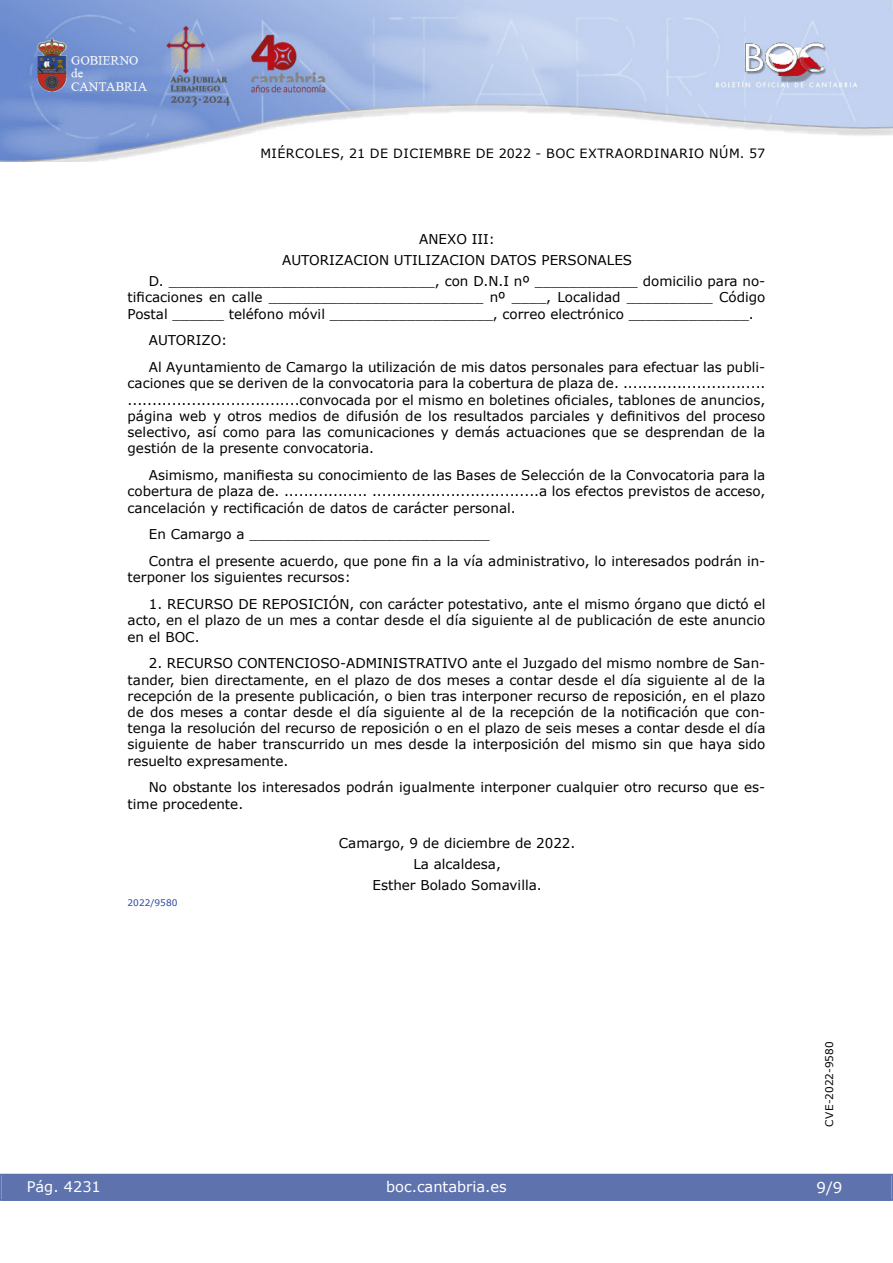
<style>
.page{position:relative;width:893px;height:1263px;background:#fff}
.page>*{position:absolute;margin:0;border:0;box-sizing:border-box;transform-origin:0 0}
.t1{font:15px "Verdana 2";color:#fff}
.t2{font:14.55px "Verdana 2";color:#fff}
.inicio_de_parrafo{font:13.5px/16.2px "Verdana 2";color:#000;text-align:justify}
.inicio_de_parrafo-2{font:13.5px/16.2px "Verdana";color:#000;text-align:justify}
.center{font:13.5px "Verdana 2";color:#000}
.t3{font:12.75px "Verdana 2";letter-spacing:.035em;color:#000}
.t4{font:10.5px "Verdana 2";color:#000}
.numero_exp{font:9px "Verdana 2";color:#27459e}
.s1{font-family:"Verdana"}
.s2{font-family:"Verdana 2"}
</style>
<div class="page">
<img style="left:0;top:0;width:893px;height:161px">
<div style="left:1px;top:1174px;width:890px;height:27px;background:#5e73ae"></div>
<p class="t3" style="left:260px;top:144px;width:506px">MIÉRCOLES, 21 DE DICIEMBRE DE 2022 - BOC EXTRAORDINARIO NÚM. 57</p>
<p class="center" style="left:419px;top:230px;width:77px">ANEXO III:</p>
<p class="center" style="left:282px;top:251px;width:351px">AUTORIZACION UTILIZACION DATOS PERSONALES</p>
<p class="inicio_de_parrafo" style="left:128px;top:273px;width:639px;text-indent:21px">D. _______________________________, con D.N.I nº ____________ domicilio para no&shy;<span class="s1">tificaciones en calle _________________________ nº ____, Localidad __________ Código </span>Postal ______ teléfono móvil ___________________, correo electrónico ______________.</p>
<p class="inicio_de_parrafo" style="left:149px;top:332px;width:80px">AUTORIZO:</p>
<p class="inicio_de_parrafo-2" style="left:128px;top:359px;width:639px;text-indent:21px"><span class="s2">Al Ayuntamiento de Camargo la utilización de mis datos personales para efectuar las publi&shy;</span>caciones que se deriven de la convocatoria para la cobertura de plaza de. ............................. ...................................convocada por el mismo en boletines oficiales, tablones de anuncios, página web y otros medios de difusión de los resultados parciales y definitivos del proceso selectivo, así como para las comunicaciones y demás actuaciones que se desprendan de la <span class="s2">gestión de la presente convocatoria.</span></p>
<p class="inicio_de_parrafo-2" style="left:128px;top:467px;width:639px;text-indent:21px">Asimismo, manifiesta su conocimiento de las Bases de Selección de la Convocatoria para la <span class="s2">cobertura de plaza de. ................. ..................................a los efectos previstos de acceso, </span>cancelación y rectificación de datos de carácter personal.</p>
<p class="inicio_de_parrafo" style="left:149px;top:526px;width:343px">En Camargo a ____________________________</p>
<p class="inicio_de_parrafo-2" style="left:128px;top:553px;width:639px;text-indent:21px">Contra el presente acuerdo, que pone fin a la vía administrativo, lo interesados podrán in&shy;<span class="s2">terponer los siguientes recursos:</span></p>
<p class="inicio_de_parrafo" style="left:128px;top:596px;width:639px;text-indent:21px"><span class="s1">1. RECURSO DE REPOSICIÓN, con carácter potestativo, ante el mismo órgano que dictó el </span>acto, en el plazo de un mes a contar desde el día siguiente al de publicación de este anuncio en el BOC.</p>
<p class="inicio_de_parrafo" style="left:128px;top:655px;width:639px;text-indent:21px">2. RECURSO CONTENCIOSO-ADMINISTRATIVO ante el Juzgado del mismo nombre de San&shy;tander, bien directamente, en el plazo de dos meses a contar desde el día siguiente al de la recepción de la presente publicación, o bien tras interponer recurso de reposición, en el plazo <span class="s1">de dos meses a contar desde el día siguiente al de la recepción de la notificación que con&shy;</span>tenga la resolución del recurso de reposición o en el plazo de seis meses a contar desde el día <span class="s1">siguiente de haber transcurrido un mes desde la interposición del mismo sin que haya sido </span>resuelto expresamente.</p>
<p class="inicio_de_parrafo-2" style="left:128px;top:779px;width:639px;text-indent:21px">No obstante los interesados podrán igualmente interponer cualquier otro recurso que es&shy;<span class="s2">time procedente.</span></p>
<p class="center" style="left:339px;top:834px;width:238px">Camargo, 9 de diciembre de 2022.</p>
<p class="center" style="left:413px;top:855px;width:89px">La alcaldesa,</p>
<p class="center" style="left:372px;top:876px;width:171px">Esther Bolado Somavilla.</p>
<p class="numero_exp" style="left:128px;top:896px;width:51px">2022/9580</p>
<p class="t2" style="left:27px;top:1177px;width:76px">Pág. 4231</p>
<p class="t2" style="left:386px;top:1177px;width:122px">boc.cantabria.es</p>
<p class="t4" style="left:822px;top:1126px;width:87px;rotate:-90deg">CVE-2022-9580</p>
<p class="t1" style="left:816px;top:1177px;width:27px">9/9</p>
</div>
